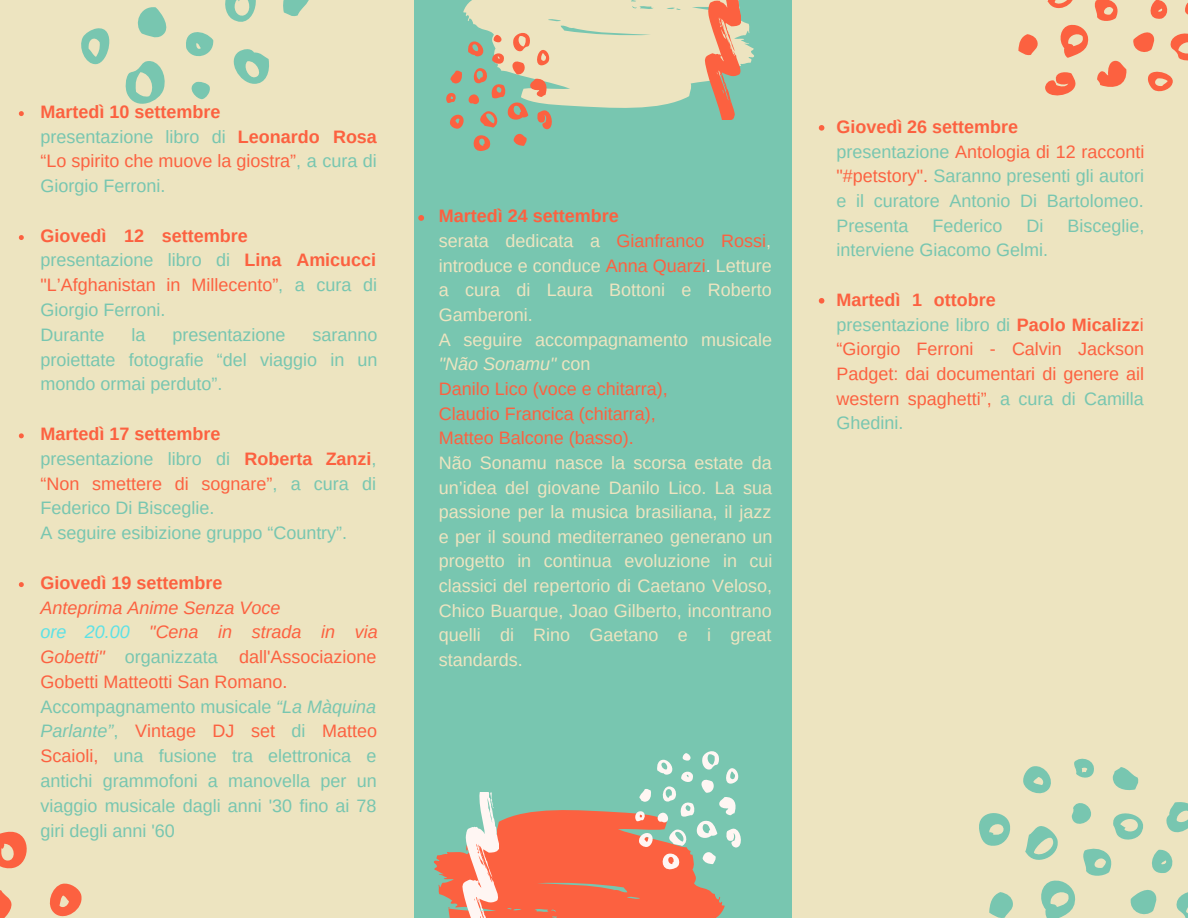
<style>
.page{position:relative;width:1188px;height:918px;background:#ede4c0}
.page>*{position:absolute;margin:0;border:0;box-sizing:border-box;transform-origin:0 0}
.t1{font:18px/24.8px "Arimo";color:#78c6b0}
.t2{font:18px/24.6px "Arimo";color:#ede4c0}
.t3{font:18px/24.8px "Arimo";color:#fc6140}
.t4{font:700 18px "Arimo";color:#fc6140}
.s1{font-weight:700;color:#fc6140}
.s2{color:#fc6140}
.s3{font-style:italic;color:#fc6140}
.s4{font-style:italic;color:#5ce1e6}
.s5{font-style:italic}
.s6{color:#fff6f3}
.s7{font-weight:700}
.s8{color:#78c6b0}
</style>
<div class="page">
<div style="left:414px;top:0;width:378px;height:918px;background:#78c6b0"></div>
<svg style="left:225px;top:0;width:31px;height:22px"></svg>
<svg style="left:283px;top:0;width:26px;height:17px"></svg>
<svg style="left:137px;top:7px;width:30px;height:31px"></svg>
<svg style="left:81px;top:28px;width:29px;height:37px"></svg>
<svg style="left:186px;top:32px;width:28px;height:25px"></svg>
<svg style="left:233px;top:49px;width:36px;height:35px"></svg>
<svg style="left:125px;top:61px;width:40px;height:43px"></svg>
<svg style="left:191px;top:81px;width:19px;height:19px"></svg>
<svg style="left:0;top:832px;width:27px;height:37px"></svg>
<svg style="left:49px;top:883px;width:33px;height:34px"></svg>
<svg style="left:0;top:890px;width:12px;height:28px"></svg>
<svg style="left:1018px;top:34px;width:20px;height:22px"></svg>
<svg style="left:1045px;top:0;width:143px;height:96px"></svg>
<svg style="left:979px;top:813px;width:32px;height:33px"></svg>
<svg style="left:989px;top:892px;width:24px;height:26px"></svg>
<svg style="left:1023px;top:758px;width:165px;height:160px"></svg>
<svg style="left:446px;top:0;width:308px;height:151px"></svg>
<svg style="left:434px;top:751px;width:307px;height:167px"></svg>
<svg style="left:418px;top:215px;width:6px;height:6px"></svg>
<svg style="left:19px;top:111px;width:5px;height:5px"></svg>
<svg style="left:19px;top:235px;width:5px;height:5px"></svg>
<svg style="left:19px;top:433px;width:5px;height:5px"></svg>
<svg style="left:19px;top:582px;width:5px;height:5px"></svg>
<svg style="left:819px;top:125px;width:5px;height:6px"></svg>
<svg style="left:819px;top:298px;width:5px;height:6px"></svg>
<p class="t1" style="left:41px;top:99px;width:338px"><span class="s1">Martedì 10 settembre<br></span>presentazione libro di <span class="s1">Leonardo Rosa </span><span class="s2">“Lo spirito che muove la giostra”</span>, a cura di<br>Giorgio Ferroni.</p>
<p class="t1" style="left:41px;top:223px;width:338px"><span class="s1">Giovedì 12 settembre<br></span>presentazione libro di <span class="s1">Lina Amicucci </span><span class="s2">"L’Afghanistan in Millecento”</span>, a cura di<br>Giorgio Ferroni.<br>Durante</p>
<p class="t1" style="left:132px;top:322px;width:15px">la</p>
<p class="t1" style="left:173px;top:322px;width:114px">presentazione</p>
<p class="t1" style="left:41px;top:322px;width:339px;text-align:justify;text-indent:272px">saranno proiettate fotografie “del viaggio in un mondo ormai perduto”.</p>
<p class="t1" style="left:41px;top:421px;width:337px"><span class="s1">Martedì 17 settembre<br></span>presentazione libro di <span class="s1">Roberta Zanzi</span>, <span class="s2">“Non smettere di sognare”</span>, a cura di<br>Federico Di Bisceglie.<br>A seguire esibizione gruppo “Country”.</p>
<p class="t4" style="left:41px;top:572px;width:183px">Giovedì 19 settembre</p>
<p class="t1" style="left:41px;top:595px;width:339px"><span class="s3">Anteprima Anime Senza Voce<br></span><span class="s4">ore 20.00</span> <span class="s3">"Cena in strada in via Gobetti"</span> organizzata <span class="s2">dall'Associazione Gobetti Matteotti San Romano.<br></span>Accompagnamento musicale <span class="s5">“La Màquina Parlante”</span>, <span class="s2">Vintage DJ set</span> di <span class="s2">Matteo Scaioli,</span> una fusione tra elettronica e antichi grammofoni a manovella per un viaggio musicale dagli anni '30 fino ai 78 giri degli anni '60</p>
<p class="t2" style="left:439px;top:204px;width:335px"><span class="s1">Martedì 24 settembre<br></span>serata dedicata a <span class="s2">Gianfranco Rossi</span>, introduce e conduce <span class="s2">Anna Quarzi</span><span class="s6">.</span> Letture a cura di Laura Bottoni e Roberto<br>Gamberoni.<br>A seguire accompagnamento musicale <span class="s5">"Não Sonamu"</span> con<br><span class="s2">Danilo Lico (voce e chitarra),<br>Claudio Francica (chitarra),<br>Matteo Balcone (basso).</span></p>
<p class="t2" style="left:439px;top:450px;width:335px;text-align:justify">Não Sonamu nasce la scorsa estate da un’idea del giovane Danilo Lico. La sua passione per la musica brasiliana, il jazz e per il sound mediterraneo generano un progetto in continua evoluzione in cui classici del repertorio di Caetano Veloso, Chico Buarque, Joao Gilberto, incontrano quelli di Rino Gaetano e i great standards.</p>
<p class="t1" style="left:837px;top:114px;width:309px"><span class="s1">Giovedì 26 settembre<br></span>presentazione <span class="s2">Antologia di 12 racconti "#petstory".</span> Saranno presenti gli autori e il curatore Antonio Di Bartolomeo.<br>Presenta</p>
<p class="t1" style="left:933px;top:213px;width:71px">Federico</p>
<p class="t1" style="left:1027px;top:213px;width:18px">Di</p>
<p class="t1" style="left:1068px;top:213px;width:78px">Bisceglie,</p>
<p class="t1" style="left:837px;top:238px;width:213px">interviene Giacomo Gelmi.</p>
<p class="t3" style="left:837px;top:287px;width:309px"><span class="s7">Martedì 1 ottobre<br></span><span class="s8">presentazione libro di</span> <span class="s7">Paolo Micalizz</span>i “Giorgio Ferroni - Calvin Jackson<br>Padget: dai documentari di genere ail western spaghetti”, <span class="s8">a cura di Camilla<br>Ghedini.</span></p>
</div>
